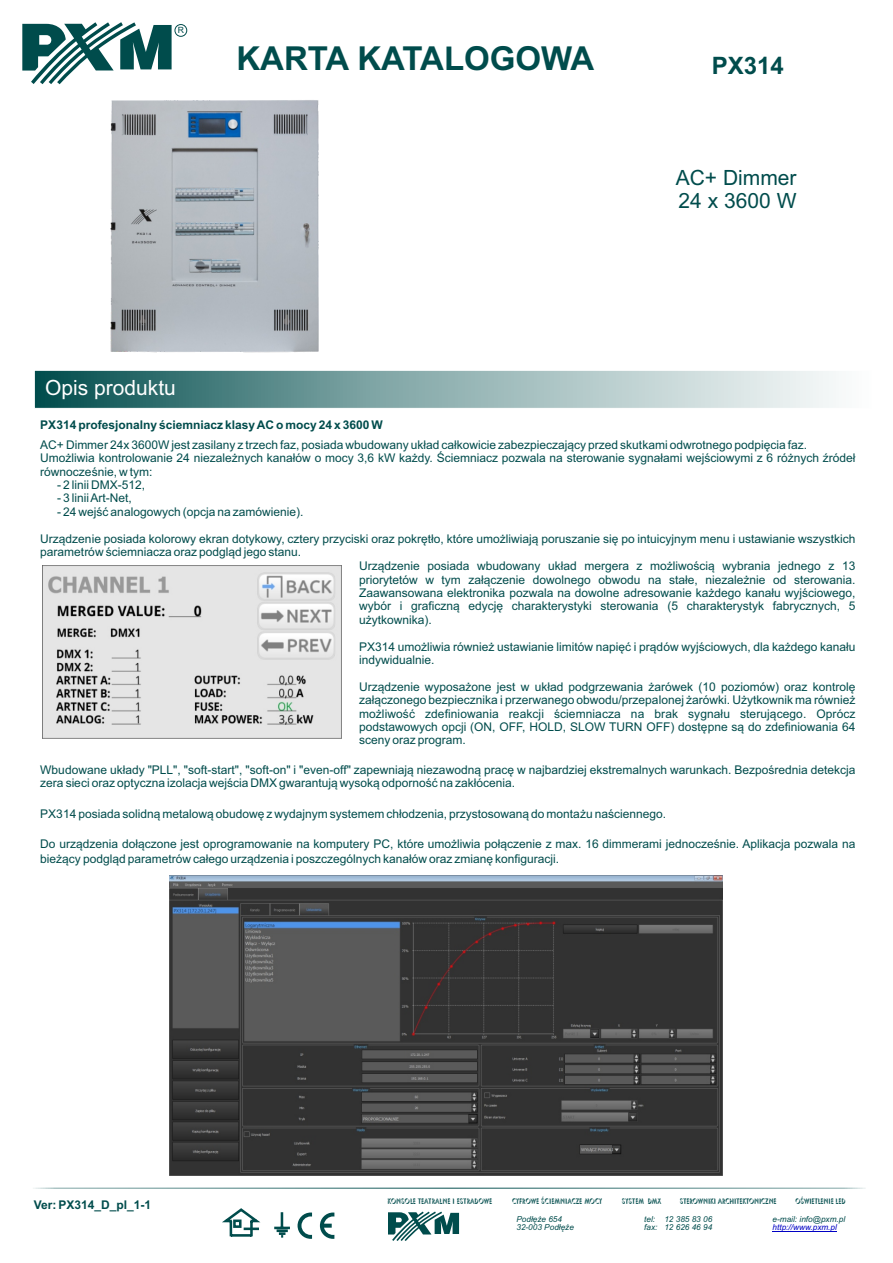
<style>
.page{position:relative;width:893px;height:1263px;background:#fff}
.page>*{position:absolute;margin:0;border:0;box-sizing:border-box;transform-origin:0 0}
.t1{font:700 33px "Arial";color:#004c4c}
.t2{font:700 24px "Arial";color:#004c4c}
.t3{font:21px/23.4px "Arial";color:#004c4c}
.t4{font:21px "Arial";color:#fff}
.t5{font:12px/13.4px "Arial";color:#004c4c}
.t6{font:700 12px "Arial";color:#004c4c}
.t7{font:8.55px "Arial";color:#004c4c}
.t8{font:italic 8.25px/8.6px "Arial";color:#004c4c}
.t9{font:italic 8.25px "Arial";color:#0000c4}
.t10{font:7.8px "Umbrella";letter-spacing:.015em;color:#004c4c;scale:.82 1}
</style>
<div class="page">
<svg style="left:22px;top:22px;width:150px;height:62px"></svg>
<div style="left:175px;top:24px;width:12px;height:13px;border:1px solid #004c4c;border-radius:50%"></div>
<svg style="left:34px;top:370px;width:802px;height:39px;background:#8fb0b0"></svg>
<img style="left:100px;top:74px;width:229px;height:304px">
<img style="left:42px;top:565px;width:299px;height:174px">
<svg style="left:222px;top:1208px;width:39px;height:29px"></svg>
<div style="left:233px;top:1219px;width:9px;height:9px;border:3px solid #004c4c"></div>
<hr style="left:244px;top:1227px;width:15px;height:3px;background:#004c4c">
<svg style="left:277px;top:1212px;width:11px;height:25px"></svg>
<hr style="left:274px;top:1226px;width:16px;height:3px;background:#004c4c">
<hr style="left:773px;top:1231px;width:64px;height:1px;background:#0000c4">
<svg style="left:388px;top:1211px;width:71px;height:30px"></svg>
<svg style="left:320px;top:1212px;width:14px;height:27px"></svg>
<svg style="left:298px;top:1212px;width:14px;height:27px"></svg>
<img style="left:170px;top:876px;width:552px;height:299px">
<svg style="left:33px;top:1188px;width:833px;height:1px"></svg>
<p class="t7" style="left:178px;top:27px;width:8px">R</p>
<h1 class="t1" style="left:236px;top:45px;width:360px">KARTA KATALOGOWA</h1>
<h2 class="t2" style="left:712px;top:57px;width:74px">PX314</h2>
<h3 class="t3" style="left:676px;top:168px;width:122px">AC+ Dimmer<br>24 x 3600 W</h3>
<h3 class="t4" style="left:45px;top:380px;width:132px">Opis produktu</h3>
<p class="t6" style="left:40px;top:420px;width:344px">PX314 profesjonalny ściemniacz klasy AC o mocy 24 x 3600 W</p>
<p class="t5" style="left:40px;top:439px;width:817px">AC+ Dimmer 24x 3600W jest zasilany z trzech faz, posiada wbudowany układ całkowicie zabezpieczający przed skutkami odwrotnego podpięcia faz.<br>Umożliwia kontrolowanie 24 niezależnych kanałów o mocy 3,6 kW każdy. Ściemniacz pozwala na sterowanie sygnałami wejściowymi z 6 różnych źródeł równocześnie, w tym:</p>
<p class="t5" style="left:57px;top:479px;width:90px">- 2 linii DMX-512,</p>
<p class="t5" style="left:57px;top:493px;width:76px">- 3 linii Art-Net,</p>
<p class="t5" style="left:57px;top:506px;width:248px">- 24 wejść analogowych (opcja na zamówienie).</p>
<p class="t5" style="left:40px;top:533px;width:817px">Urządzenie posiada kolorowy ekran dotykowy, cztery przyciski oraz pokrętło, które umożliwiają poruszanie się po intuicyjnym menu i ustawianie wszystkich parametrów ściemniacza oraz podgląd jego stanu.</p>
<p class="t5" style="left:359px;top:560px;width:498px;text-align:justify">Urządzenie posiada wbudowany układ mergera z możliwością wybrania jednego z 13 priorytetów w tym załączenie dowolnego obwodu na stałe, niezależnie od sterowania.<br>Zaawansowana elektronika pozwala na dowolne adresowanie każdego kanału wyjściowego, wybór i graficzną edycję charakterystyki sterowania (5 charakterystyk fabrycznych, 5 użytkownika).</p>
<p class="t5" style="left:359px;top:641px;width:498px">PX314 umożliwia również ustawianie limitów napięć i prądów wyjściowych, dla każdego kanału indywidualnie.</p>
<p class="t5" style="left:359px;top:681px;width:498px;text-align:justify">Urządzenie wyposażone jest w układ podgrzewania żarówek (10 poziomów) oraz kontrolę załączonego bezpiecznika i przerwanego obwodu/przepalonej żarówki. Użytkownik ma również możliwość zdefiniowania reakcji ściemniacza na brak sygnału sterującego. Oprócz podstawowych opcji (ON, OFF, HOLD, SLOW TURN OFF) dostępne są do zdefiniowania 64 sceny oraz program.</p>
<p class="t5" style="left:40px;top:764px;width:817px">Wbudowane układy "PLL", "soft-start", "soft-on" i "even-off" zapewniają niezawodną pracę w najbardziej ekstremalnych warunkach. Bezpośrednia detekcja zera sieci oraz optyczna izolacja wejścia DMX gwarantują wysoką odporność na zakłócenia.</p>
<p class="t5" style="left:40px;top:808px;width:627px">PX314 posiada solidną metalową obudowę z wydajnym systemem chłodzenia, przystosowaną do montażu naściennego.</p>
<p class="t5" style="left:40px;top:837px;width:817px;line-height:15.1px">Do urządzenia dołączone jest oprogramowanie na komputery PC, które umożliwia połączenie z max. 16 dimmerami jednocześnie. Aplikacja pozwala na bieżący podgląd parametrów całego urządzenia i poszczególnych kanałów oraz zmianę konfiguracji.</p>
<p class="t6" style="left:34px;top:1200px;width:119px">Ver: PX314_D_pl_1-1</p>
<p class="t10" style="left:387px;top:1197px;width:129px">KONSOLE TEATRALNE I ESTRADOWE</p>
<p class="t10" style="left:512px;top:1197px;width:111px">CYFROWE ŚCIEMNIACZE MOCY</p>
<p class="t10" style="left:622px;top:1197px;width:49px">SYSTEM DMX</p>
<p class="t10" style="left:680px;top:1197px;width:120px">STEROWNIKI ARCHITEKTONICZNE</p>
<p class="t10" style="left:795px;top:1197px;width:63px">OŚWIETLENIE LED</p>
<p class="t8" style="left:644px;top:1215px;width:69px">tel: 12 385 83 06 fax: 12 626 46 94</p>
<p class="t8" style="left:773px;top:1215px;width:74px">e-mail: info@pxm.pl</p>
<p class="t8" style="left:516px;top:1215px;width:59px">Podłęże 654<br>32-003 Podłęże</p>
<p class="t9" style="left:773px;top:1224px;width:66px">http://www.pxm.pl</p>
</div>
